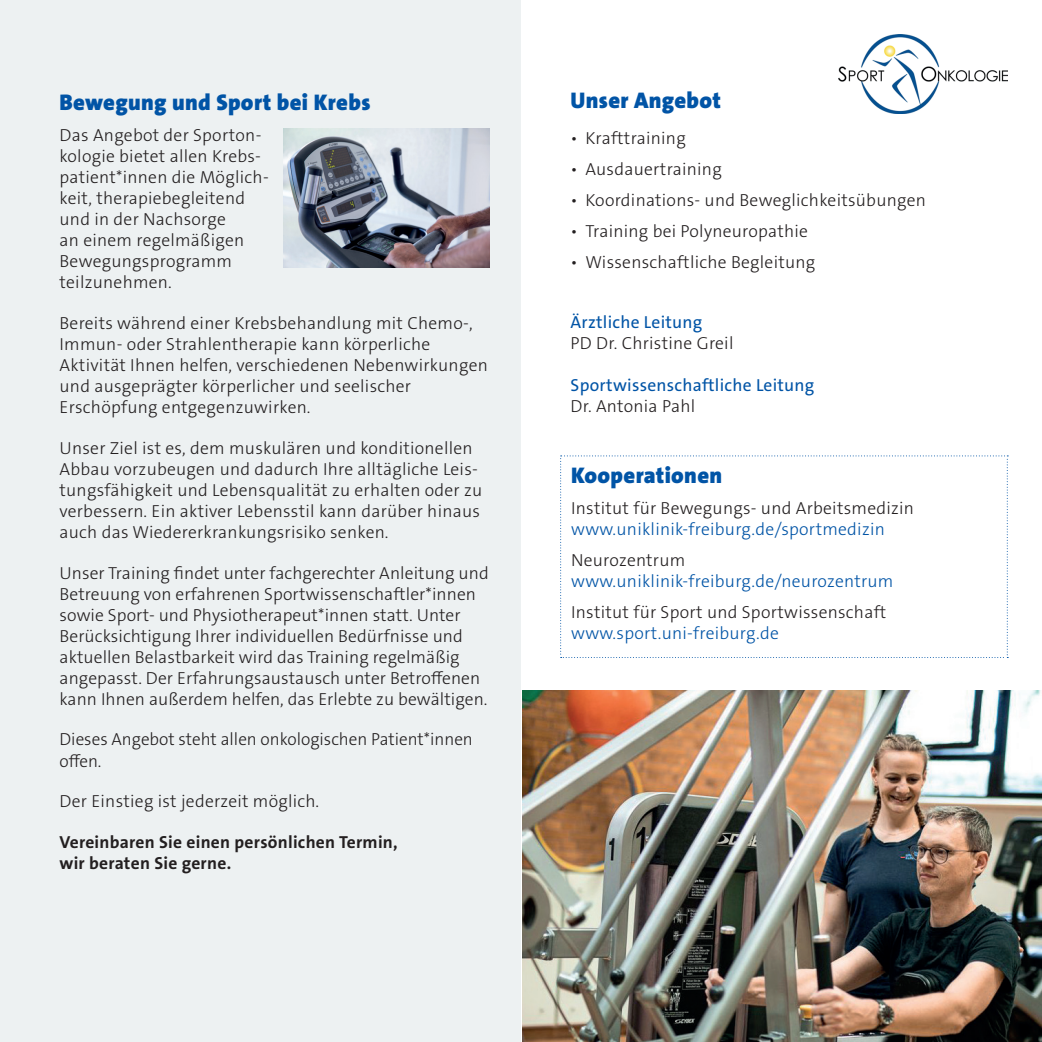
<style>
.page{position:relative;width:1042px;height:1042px;background:#fff}
.page>*{position:absolute;margin:0;border:0;box-sizing:border-box;transform-origin:0 0}
.t1{font:900 22.75px "The Sans Os F";letter-spacing:.015em;color:#0154a6}
.t2{font:300 17.5px/21px "The Sans Os F";letter-spacing:.015em;color:#231f20}
.t3{font:300 17.5px "The Sans Os F";letter-spacing:.015em;color:#0154a6}
.t4{font:700 17.5px/21px "The Sans Os F";letter-spacing:.015em;color:#231f20}
.t5{font:17.5px "The Sans Os F";letter-spacing:.015em;color:#0154a6}
</style>
<div class="page">
<div style="left:0;top:0;width:521px;height:1042px;background:#edf1f2"></div>
<img style="left:838px;top:35px;width:169px;height:79px">
<img style="left:283px;top:128px;width:206px;height:139px">
<img style="left:522px;top:690px;width:520px;height:352px">
<svg style="left:560px;top:455px;width:448px;height:203px"></svg>
<h1 class="t1" style="left:60px;top:87px;width:312px">Bewegung und Sport bei Krebs</h1>
<h1 class="t1" style="left:570px;top:86px;width:152px">Unser Angebot</h1>
<p class="t2" style="left:570px;top:128px;width:117px">• Krafttraining</p>
<p class="t2" style="left:570px;top:159px;width:153px">• Ausdauertraining</p>
<p class="t2" style="left:570px;top:190px;width:357px">• Koordinations- und Beweglichkeitsübungen</p>
<p class="t2" style="left:570px;top:221px;width:239px">• Training bei Polyneuropathie</p>
<p class="t2" style="left:570px;top:252px;width:246px">• Wissenschaftliche Begleitung</p>
<p class="t2" style="left:60px;top:125px;width:211px">Das Angebot der Sporton&shy;kologie bietet allen Krebs&shy;patient*innen die Möglich&shy;keit, therapiebegleitend und in der Nachsorge<br>an einem regelmäßigen<br>Bewegungsprogramm teilzunehmen.</p>
<p class="t2" style="left:60px;top:313px;width:430px">Bereits während einer Krebsbehandlung mit Chemo-, Immun- oder Strahlentherapie kann körperliche Aktivität Ihnen helfen, verschiedenen Nebenwirkungen und ausgeprägter körperlicher und seelischer Erschöpfung entgegenzuwirken.</p>
<p class="t2" style="left:60px;top:437px;width:424px">Unser Ziel ist es, dem muskulären und konditionellen Abbau vorzubeugen und dadurch Ihre alltägliche Leis&shy;tungsfähigkeit und Lebensqualität zu erhalten oder zu verbessern. Ein aktiver Lebensstil kann darüber hinaus auch das Wiedererkrankungsrisiko senken.</p>
<p class="t2" style="left:60px;top:562px;width:431px">Unser Training findet unter fachgerechter Anleitung und Betreuung von erfahrenen Sportwissenschaftler*innen sowie Sport- und Physiotherapeut*innen statt. Unter Berücksichtigung Ihrer individuellen Bedürfnisse und aktuellen Belastbarkeit wird das Training regelmäßig angepasst. Der Erfahrungsaustausch unter Betroffenen kann Ihnen außerdem helfen, das Erlebte zu bewältigen.</p>
<p class="t2" style="left:60px;top:729px;width:415px">Dieses Angebot steht allen onkologischen Patient*innen offen.</p>
<p class="t2" style="left:60px;top:791px;width:261px">Der Einstieg ist jederzeit möglich.</p>
<p class="t4" style="left:60px;top:832px;width:339px">Vereinbaren Sie einen persönlichen Termin, wir beraten Sie gerne.</p>
<p class="t5" style="left:570px;top:311px;width:133px">Ärztliche Leitung</p>
<p class="t2" style="left:570px;top:332px;width:164px">PD Dr. Christine Greil</p>
<p class="t5" style="left:570px;top:374px;width:245px">Sportwissenschaftliche Leitung</p>
<p class="t2" style="left:570px;top:395px;width:126px">Dr. Antonia Pahl</p>
<h1 class="t1" style="left:571px;top:461px;width:153px">Kooperationen</h1>
<p class="t2" style="left:571px;top:498px;width:344px">Institut für Bewegungs- und Arbeitsmedizin</p>
<p class="t3" style="left:571px;top:518px;width:315px">www.uniklinik-freiburg.de/sportmedizin</p>
<p class="t2" style="left:571px;top:550px;width:116px">Neurozentrum</p>
<p class="t3" style="left:571px;top:570px;width:324px">www.uniklinik-freiburg.de/neurozentrum</p>
<p class="t2" style="left:571px;top:602px;width:317px">Institut für Sport und Sportwissenschaft</p>
<p class="t3" style="left:571px;top:622px;width:209px">www.sport.uni-freiburg.de</p>
</div>
